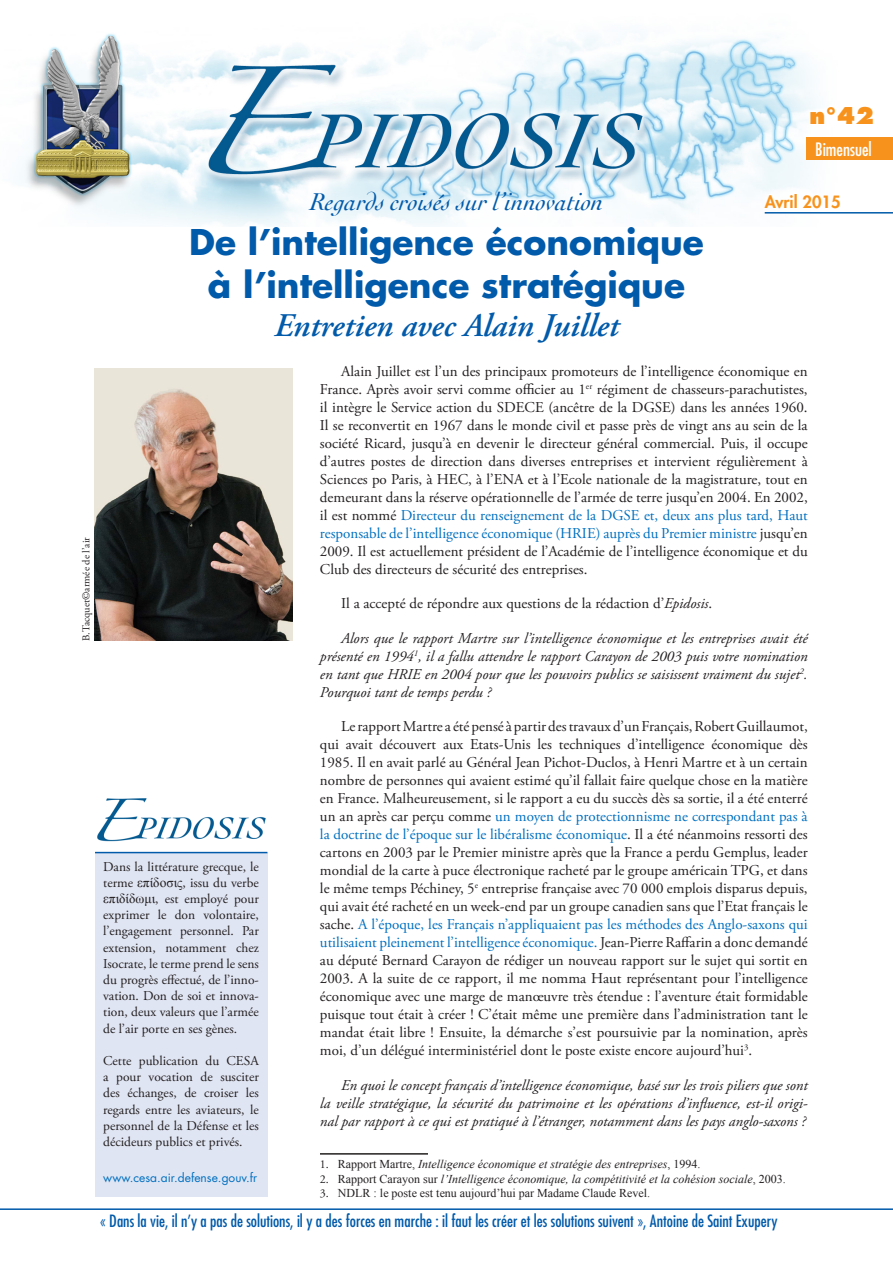
<style>
.page{position:relative;width:893px;height:1263px;background:#fff}
.page>*{position:absolute;margin:0;border:0;box-sizing:border-box;transform-origin:0 0}
.CESA_Titre{font:700 34.5px "Futura Std";color:#015aaa}
.CESA_Titre-2{font:italic 600 33px "Adobe Garamond Pro";color:#015aaa}
.CESA_Texte_courant{font:italic 25.5px "Cochin";color:#015aaa}
.t1{font:800 22.5px "Futura Std";color:#f7931d}
.t2{font:condensed 18px "Futura Std";color:#fff}
.t3{font:condensed 16.5px "Futura Std";color:#015aaa}
.t4{font:800 16.5px "Futura Std";color:#f7931d}
.CESA_Texte_courant-2{font:15px/18px "Adobe Garamond Pro";color:#231f20;text-align:justify}
.CESA_Texte_courant-3{font:italic 15px/18px "Adobe Garamond Pro";color:#231f20;text-align:justify}
.t5{font:13.5px/16.2px "Adobe Garamond Pro";color:#231f20;text-align:justify}
.CESA_notes_de_bas_de{font:italic 12px "Times New Roman";color:#231f20}
.CESA_notes_de_bas_de-2{font:12px "Times New Roman";color:#231f20}
.t6{font:12px "Futura Std";color:#0070c0}
.CESA_Texte_courant-4{font:10.5px "Adobe Garamond Pro";color:#231f20}
.s1{color:#0070c0}
.s2{font-style:italic}
.s3{font-family:"Adobe Garamond Pro";font-style:normal}
.s4{font-style:normal}
.s5{font-family:"Adobe Garamond Pro"}
.s6{font-family:"Times New Roman"}
</style>
<div class="page">
<hr style="left:0;top:1208px;width:893px;height:2px;background:#015aaa">
<img style="left:24px;top:33px;width:790px;height:193px">
<div style="left:807px;top:137px;width:86px;height:23px;background:#f7931d"></div>
<svg style="left:808px;top:104px;width:8px;height:24px"></svg>
<hr style="left:765px;top:212px;width:128px;height:2px;background:#015aaa">
<svg style="left:763px;top:190px;width:31px;height:19px"></svg>
<svg style="left:800px;top:194px;width:14px;height:15px"></svg>
<hr style="left:320px;top:1153px;width:108px;height:1px;background:#231f20">
<div style="left:95px;top:852px;width:172px;height:344px;background:#e0e5f3"></div>
<img style="left:95px;top:798px;width:172px;height:54px">
<hr style="left:95px;top:852px;width:172px;height:1px;background:#015aaa">
<img style="left:95px;top:369px;width:198px;height:272px">
<p class="t1" style="left:810px;top:101px;width:66px">n°42</p>
<p class="t2" style="left:815px;top:139px;width:58px">Bimensuel</p>
<p class="CESA_Texte_courant-4" style="left:80px;top:641px;width:105px;rotate:-90deg">B.Tacquet©armée de l’air</p>
<p class="CESA_Texte_courant" style="left:310px;top:185px;width:295px">Regards croisés sur l’innovation</p>
<p class="t4" style="left:765px;top:191px;width:77px">Avril 2015</p>
<p class="CESA_Titre" style="left:189px;top:219px;width:516px">De l’intelligence économique</p>
<p class="CESA_Titre" style="left:208px;top:262px;width:479px">à l’intelligence stratégique</p>
<p class="CESA_Titre-2" style="left:274px;top:306px;width:346px">Entretien avec Alain Juillet</p>
<p class="CESA_Texte_courant-2" style="left:320px;top:362px;width:489px;text-indent:21px">Alain Juillet est l’un des principaux promoteurs de l’intelligence économique en France. Après avoir servi comme officier au 1<sup>er</sup> régiment de chasseurs-parachutistes, il intègre le Service action du SDECE (ancêtre de la DGSE) dans les années 1960.<br>Il se reconvertit en 1967 dans le monde civil et passe près de vingt ans au sein de la société Ricard, jusqu’à en devenir le directeur général commercial. Puis, il occupe d’autres postes de direction dans diverses entreprises et intervient régulièrement à Sciences po Paris, à HEC, à l’ENA et à l’Ecole nationale de la magistrature, tout en demeurant dans la réserve opérationnelle de l’armée de terre jusqu’en 2004. En 2002, il est nommé <span class="s1">Directeur du renseignement de la DGSE et, deux ans plus tard, Haut responsable de l’intelligence économique (HRIE) auprès du Premier ministre</span> jusqu’en 2009. Il est actuellement président de l’Académie de l’intelligence économique et du Club des directeurs de sécurité des entreprises.</p>
<p class="CESA_Texte_courant-2" style="left:341px;top:595px;width:373px">Il a accepté de répondre aux questions de la rédaction d’<span class="s2">Epidosis</span>.</p>
<p class="CESA_Texte_courant-3" style="left:320px;top:629px;width:489px;text-indent:21px">Alors que le rapport Martre sur l’intelligence économique et les entreprises avait été présenté en 1994<sup>1</sup>, il a fallu attendre le rapport Carayon de 2003 puis votre nomination en tant que HRIE en 2004 pour que les pouvoirs publics se saisissent vraiment du sujet<sup>2</sup>.<br>Pourquoi tant de temps perdu ?</p>
<p class="CESA_Texte_courant-2" style="left:320px;top:718px;width:489px;text-indent:21px">Le rapport Martre a été pensé à partir des travaux d’un Français, Robert Guillaumot, qui avait découvert aux Etats-Unis les techniques d’intelligence économique dès 1985. Il en avait parlé au Général Jean Pichot-Duclos, à Henri Martre et à un certain nombre de personnes qui avaient estimé qu’il fallait faire quelque chose en la matière en France. Malheureusement, si le rapport a eu du succès dès sa sortie, il a été enterré un an après car perçu comme <span class="s1">un moyen de protectionnisme ne correspondant pas à la doctrine de l’époque sur le libéralisme économique</span>. Il a été néanmoins ressorti des cartons en 2003 par le Premier ministre après que la France a perdu Gemplus, leader mondial de la carte à puce électronique racheté par le groupe américain TPG, et dans le même temps Péchiney, 5<sup>e</sup> entreprise française avec 70 000 emplois disparus depuis, qui avait été racheté en un week-end par un groupe canadien sans que l’Etat français le sache. <span class="s1">A l’époque, les Français n’appliquaient pas les méthodes des Anglo-saxons qui utilisaient pleinement l’intelligence économique.</span> Jean-Pierre Raffarin a donc demandé au député Bernard Carayon de rédiger un nouveau rapport sur le sujet qui sortit en 2003. A la suite de ce rapport, il me nomma Haut représentant pour l’intelligence économique avec une marge de manœuvre très étendue : l’aventure était formidable puisque tout était à créer ! C’était même une première dans l’administration tant le mandat était libre ! Ensuite, la démarche s’est poursuivie par la nomination, après moi, d’un délégué interministériel dont le poste existe encore aujourd’hui<sup>3</sup>.</p>
<p class="CESA_Texte_courant-3" style="left:320px;top:1076px;width:489px;text-indent:21px">En quoi le concept français d’intelligence économique, basé sur les trois piliers que sont la veille stratégique, la sécurité du patrimoine et les opérations d’influence, est-il origi&shy;nal par rapport à ce qui est pratiqué à l’étranger, notamment dans les pays anglo-saxons ?</p>
<p class="CESA_notes_de_bas_de" style="left:320px;top:1156px;width:382px"><span class="s3">1.</span> <span class="s4">Rapport Martre,</span> Intelligence économique et stratégie des entreprises<span class="s4">, 1994.</span></p>
<p class="CESA_notes_de_bas_de" style="left:320px;top:1170px;width:467px"><span class="s3">2.</span> <span class="s4">Rapport Carayon sur</span> l’Intelligence économique, la compétitivité et la cohésion sociale<span class="s4">, 2003.</span></p>
<p class="CESA_notes_de_bas_de-2" style="left:320px;top:1185px;width:332px"><span class="s5">3.</span> NDLR : le poste est tenu aujourd’hui par Madame Claude Revel.</p>
<p class="t5" style="left:103px;top:859px;width:157px">Dans la littérature grecque, le terme <span class="s6">επίδοσις</span>, issu du verbe <span class="s6">επιδίδωμι</span>, est employé pour exprimer le don volontaire, l’engagement personnel. Par extension, notamment chez Isocrate, le terme prend le sens du progrès effectué, de l’inno&shy;vation. Don de soi et innova&shy;tion, deux valeurs que l’armée de l’air porte en ses gènes.</p>
<p class="t5" style="left:103px;top:1053px;width:157px">Cette publication du CESA a pour vocation de susciter des échanges, de croiser les regards entre les aviateurs, le personnel de la Défense et les décideurs publics et privés.</p>
<p class="t6" style="left:103px;top:1169px;width:155px">www.cesa.air.defense.gouv.fr</p>
<p class="t3" style="left:100px;top:1211px;width:679px">« Dans la vie, il n’y a pas de solutions, il y a des forces en marche : il faut les créer et les solutions suivent », Antoine de Saint Exupery</p>
</div>
